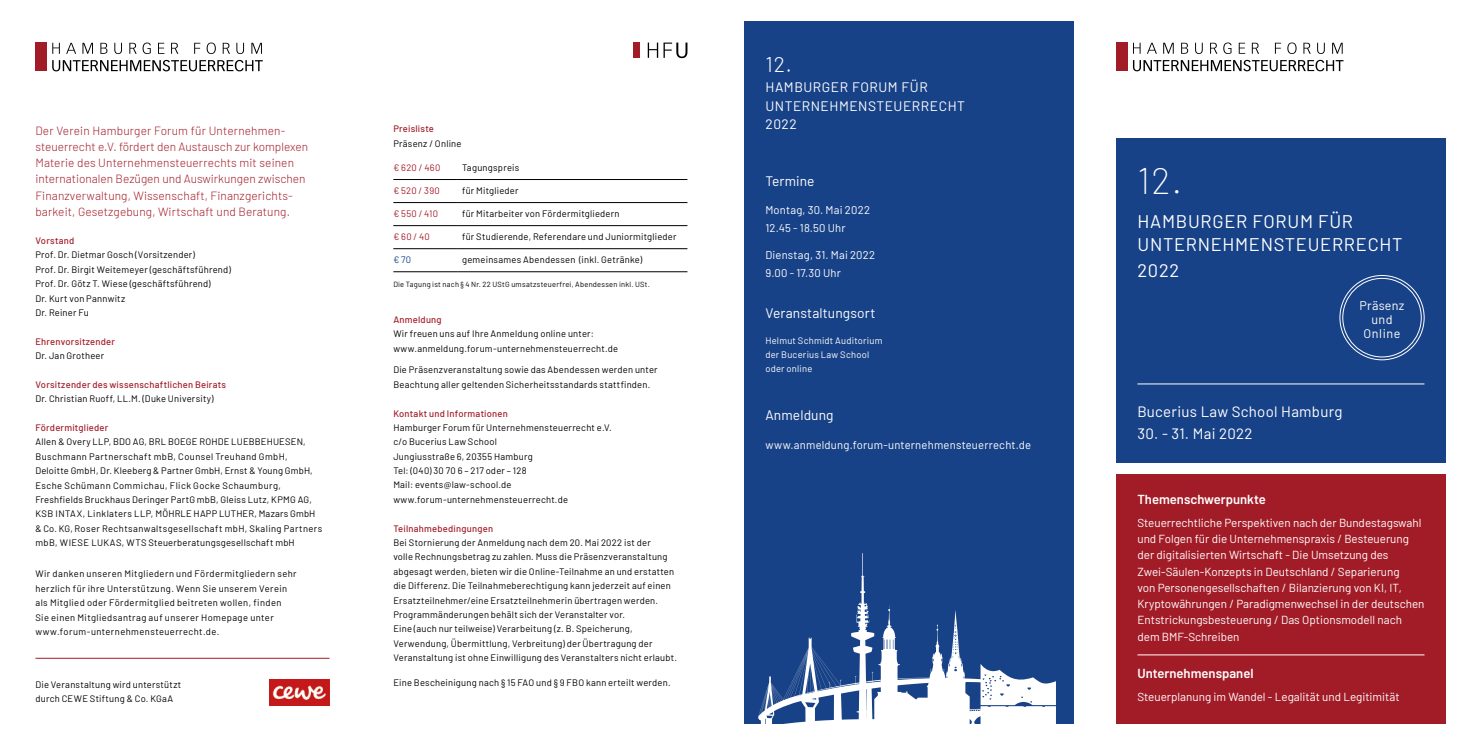
<style>
.page{position:relative;width:1467px;height:745px;background:#fff}
.page>*{position:absolute;margin:0;border:0;box-sizing:border-box;transform-origin:0 0}
.t1{font:200 36.25px "Barlow";color:#fff}
.t2{font:300 21.25px "Barlow";color:#fff}
.t3{font:18.25px/23px "Barlow";letter-spacing:.04em;color:#fff}
.t4{font:15px "Barlow";letter-spacing:.02em;color:#fff}
.t5{font:13.75px/18.4px "Barlow";letter-spacing:.04em;color:#fff}
.t6{font:13.75px "Barlow";letter-spacing:.01em;color:#fff}
.t7{font:13.75px "Barlow";letter-spacing:.005em;color:#fff}
.t8{font:600 13px "Barlow";color:#fff}
.t9{font:12.5px/13.8px "Barlow";letter-spacing:.035em;color:#fff;text-align:center}
.t10{font:300 11.88px/16.2px "Barlow";letter-spacing:.01em;color:#a21c28}
.t11{font:11.62px/16.2px "Barlow";color:#fff}
.t12{font:11.25px/17.5px "Barlow";letter-spacing:.02em;color:#fff}
.t13{font:9.38px/14.4px "Barlow";letter-spacing:.025em;color:#000}
.t14{font:9.38px/14.4px "Barlow";letter-spacing:.045em;color:#000}
.t15{font:500 9.38px "Barlow";letter-spacing:.025em;color:#a21c28}
.t16{font:9.38px/14.4px "Barlow";letter-spacing:.025em;color:#fff}
.t17{font:9.38px "Barlow";letter-spacing:.03em;color:#a21c28}
.t18{font:9.38px "Barlow";color:#184287}
.t19{font:7.5px "Barlow";letter-spacing:.035em;color:#000}
</style>
<div class="page">
<div style="left:744px;top:21px;width:330px;height:702px;background:#184287"></div>
<svg style="left:758px;top:553px;width:301px;height:171px"></svg>
<hr style="left:393px;top:202px;width:64px;height:1px;background:#000">
<hr style="left:457px;top:202px;width:230px;height:1px;background:#000">
<hr style="left:393px;top:225px;width:64px;height:1px;background:#000">
<hr style="left:457px;top:225px;width:230px;height:1px;background:#000">
<hr style="left:393px;top:248px;width:64px;height:1px;background:#000">
<hr style="left:457px;top:248px;width:230px;height:1px;background:#000">
<hr style="left:393px;top:271px;width:64px;height:1px;background:#000">
<hr style="left:457px;top:271px;width:230px;height:1px;background:#000">
<hr style="left:393px;top:179px;width:64px;height:1px;background:#000">
<hr style="left:457px;top:179px;width:230px;height:1px;background:#000">
<div style="left:634px;top:43px;width:6px;height:15px;background:#a21c28"></div>
<svg style="left:648px;top:43px;width:39px;height:15px"></svg>
<div style="left:1116px;top:473px;width:330px;height:250px;background:#a21c28"></div>
<div style="left:1116px;top:138px;width:330px;height:324px;background:#184287"></div>
<hr style="left:1137px;top:383px;width:287px;height:1px;background:#fff">
<hr style="left:1137px;top:654px;width:287px;height:1px;background:#fff">
<div style="left:1116px;top:43px;width:11px;height:28px;background:#a21c28"></div>
<svg style="left:1133px;top:60px;width:210px;height:11px"></svg>
<svg style="left:1133px;top:42px;width:210px;height:12px"></svg>
<div style="left:35px;top:43px;width:12px;height:28px;background:#a21c28"></div>
<svg style="left:52px;top:60px;width:211px;height:11px"></svg>
<svg style="left:52px;top:43px;width:210px;height:11px"></svg>
<hr style="left:35px;top:657px;width:295px;height:1px;background:#a21c28">
<img style="left:270px;top:679px;width:60px;height:25px">
<div style="left:1342px;top:278px;width:79px;height:79px;border:1px solid #fff;border-radius:50%"></div>
<p class="t10" style="left:35px;top:121px;width:274px">Der Verein Hamburger Forum für Unternehmen&shy;steuerrecht e.V. fördert den Austausch zur komplexen Materie des Unternehmensteuerrechts mit seinen internationalen Bezügen und Auswirkungen zwischen Finanzverwaltung, Wissenschaft, Finanzgerichts&shy;barkeit, Gesetzgebung, Wirtschaft und Beratung.</p>
<p class="t15" style="left:35px;top:233px;width:40px">Vorstand</p>
<p class="t13" style="left:35px;top:247px;width:197px">Prof. Dr. Dietmar Gosch (Vorsitzender)<br>Prof. Dr. Birgit Weitemeyer (geschäftsführend)<br>Prof. Dr. Götz T. Wiese (geschäftsführend)<br>Dr. Kurt von Pannwitz<br>Dr. Reiner Fu</p>
<p class="t15" style="left:35px;top:334px;width:81px">Ehrenvorsitzender</p>
<p class="t13" style="left:35px;top:347px;width:70px">Dr. Jan Grotheer</p>
<p class="t15" style="left:35px;top:377px;width:192px">Vorsitzender des wissenschaftlichen Beirats</p>
<p class="t13" style="left:35px;top:391px;width:180px">Dr. Christian Ruoff, LL.M. (Duke University)</p>
<p class="t15" style="left:35px;top:420px;width:74px">Fördermitglieder</p>
<p class="t13" style="left:35px;top:434px;width:288px">Allen &amp; Overy LLP, BDO AG, BRL BOEGE ROHDE LUEBBEHUESEN, Buschmann Partnerschaft mbB, Counsel Treuhand GmbH, Deloitte GmbH, Dr. Kleeberg &amp; Partner GmbH, Ernst &amp; Young GmbH, Esche Schümann Commichau, Flick Gocke Schaumburg, Freshfields Bruckhaus Deringer PartG mbB, Gleiss Lutz, KPMG AG, KSB INTAX, Linklaters LLP, MÖHRLE HAPP LUTHER, Mazars GmbH &amp; Co. KG, Roser Rechtsanwaltsgesellschaft mbH, Skaling Partners mbB, WIESE LUKAS, WTS Steuerberatungsgesellschaft mbH</p>
<p class="t14" style="left:35px;top:566px;width:263px">Wir danken unseren Mitgliedern und Fördermitgliedern sehr herzlich für ihre Unterstützung. Wenn Sie unserem Verein als Mitglied oder Fördermitglied beitreten wollen, finden Sie einen Mitgliedsantrag auf unserer Homepage unter www.forum-unternehmensteuerrecht.de.</p>
<p class="t13" style="left:35px;top:676px;width:147px;line-height:13.8px">Die Veranstaltung wird unterstützt durch CEWE Stiftung &amp; Co. KGaA</p>
<p class="t15" style="left:393px;top:122px;width:42px">Preisliste</p>
<p class="t13" style="left:393px;top:135px;width:70px">Präsenz / Online</p>
<p class="t17" style="left:393px;top:161px;width:48px">€ 620 / 460</p>
<p class="t13" style="left:462px;top:159px;width:59px">Tagungspreis</p>
<p class="t17" style="left:393px;top:184px;width:48px">€ 520 / 390</p>
<p class="t13" style="left:462px;top:182px;width:58px">für Mitglieder</p>
<p class="t17" style="left:393px;top:207px;width:46px">€ 550 / 410</p>
<p class="t13" style="left:462px;top:205px;width:159px">für Mitarbeiter von Fördermitgliedern</p>
<p class="t17" style="left:393px;top:230px;width:38px">€ 60 / 40</p>
<p class="t13" style="left:462px;top:229px;width:216px">für Studierende, Referendare und Juniormitglieder</p>
<p class="t18" style="left:393px;top:253px;width:19px">€ 70</p>
<p class="t13" style="left:462px;top:252px;width:182px">gemeinsames Abendessen (inkl. Getränke)</p>
<p class="t19" style="left:393px;top:279px;width:258px">Die Tagung ist nach § 4 Nr. 22 UStG umsatzsteuerfrei, Abendessen inkl. USt.</p>
<p class="t15" style="left:393px;top:312px;width:50px">Anmeldung</p>
<p class="t13" style="left:393px;top:326px;width:226px">Wir freuen uns auf Ihre Anmeldung online unter: www.anmeldung.forum-unternehmensteuerrecht.de</p>
<p class="t13" style="left:393px;top:362px;width:266px">Die Präsenzveranstaltung sowie das Abendessen werden unter<br>Beachtung aller geltenden Sicherheitsstandards stattfinden.</p>
<p class="t15" style="left:393px;top:406px;width:116px">Kontakt und Informationen</p>
<p class="t13" style="left:393px;top:419px;width:220px">Hamburger Forum für Unternehmensteuerrecht e.V. c/o Bucerius Law School<br>Jungiusstraße 6, 20355 Hamburg<br>Tel: (040) 30 70 6 – 217 oder – 128<br>Mail: events@law-school.de www.forum-unternehmensteuerrecht.de</p>
<p class="t15" style="left:393px;top:521px;width:101px">Teilnahmebedingungen</p>
<p class="t13" style="left:393px;top:534px;width:285px">Bei Stornierung der Anmeldung nach dem 20. Mai 2022 ist der<br>volle Rechnungsbetrag zu zahlen. Muss die Präsenzveranstaltung abgesagt werden, bieten wir die Online-Teilnahme an und erstatten die Differenz. Die Teilnahmeberechtigung kann jederzeit auf einen Ersatzteilnehmer/eine Ersatzteilnehmerin übertragen werden.<br>Programmänderungen behält sich der Veranstalter vor.<br>Eine (auch nur teilweise) Verarbeitung (z. B. Speicherung, Verwendung, Übermittlung, Verbreitung) der Übertragung der Veranstaltung ist ohne Einwilligung des Veranstalters nicht erlaubt.</p>
<p class="t13" style="left:393px;top:674px;width:279px">Eine Bescheinigung nach § 15 FAO und § 9 FBO kann erteilt werden.</p>
<h2 class="t2" style="left:765px;top:49px;width:28px">12.</h2>
<h3 class="t5" style="left:765px;top:77px;width:201px">HAMBURGER FORUM FÜR<br>UNTERNEHMENSTEUERRECHT<br>2022</h3>
<h3 class="t7" style="left:765px;top:171px;width:51px">Termine</h3>
<p class="t12" style="left:765px;top:201px;width:106px">Montag, 30. Mai 2022<br>12.45 - 18.50 Uhr</p>
<p class="t12" style="left:765px;top:245px;width:111px">Dienstag, 31. Mai 2022<br>9.00 - 17.30 Uhr</p>
<h3 class="t6" style="left:765px;top:303px;width:111px">Veranstaltungsort</h3>
<p class="t16" style="left:765px;top:332px;width:118px">Helmut Schmidt Auditorium der Bucerius Law School oder online</p>
<h3 class="t6" style="left:765px;top:405px;width:70px">Anmeldung</h3>
<p class="t12" style="left:765px;top:434px;width:267px">www.anmeldung.forum-unternehmensteuerrecht.de</p>
<h1 class="t1" style="left:1137px;top:155px;width:46px">12.</h1>
<h3 class="t3" style="left:1137px;top:208px;width:267px">HAMBURGER FORUM FÜR<br>UNTERNEHMENSTEUERRECHT</h3>
<h3 class="t3" style="left:1137px;top:258px;width:43px">2022</h3>
<h3 class="t9" style="left:1360px;top:297px;width:46px">Präsenz und<br>Online</h3>
<h3 class="t4" style="left:1137px;top:401px;width:206px">Bucerius Law School Hamburg</h3>
<h3 class="t4" style="left:1137px;top:422px;width:117px">30. - 31. Mai 2022</h3>
<h3 class="t8" style="left:1137px;top:489px;width:130px">Themenschwerpunkte</h3>
<p class="t11" style="left:1137px;top:513px;width:289px">Steuerrechtliche Perspektiven nach der Bundestagswahl und Folgen für die Unternehmenspraxis / Besteuerung der digitalisierten Wirtschaft - Die Umsetzung des Zwei-Säulen-Konzepts in Deutschland / Separierung<br>von Personengesellschaften / Bilanzierung von KI, IT, Kryptowährungen / Paradigmenwechsel in der deutschen Entstrickungsbesteuerung / Das Optionsmodell nach dem BMF-Schreiben</p>
<h3 class="t8" style="left:1137px;top:663px;width:118px">Unternehmenspanel</h3>
<p class="t11" style="left:1137px;top:687px;width:264px">Steuerplanung im Wandel - Legalität und Legitimität</p>
</div>
